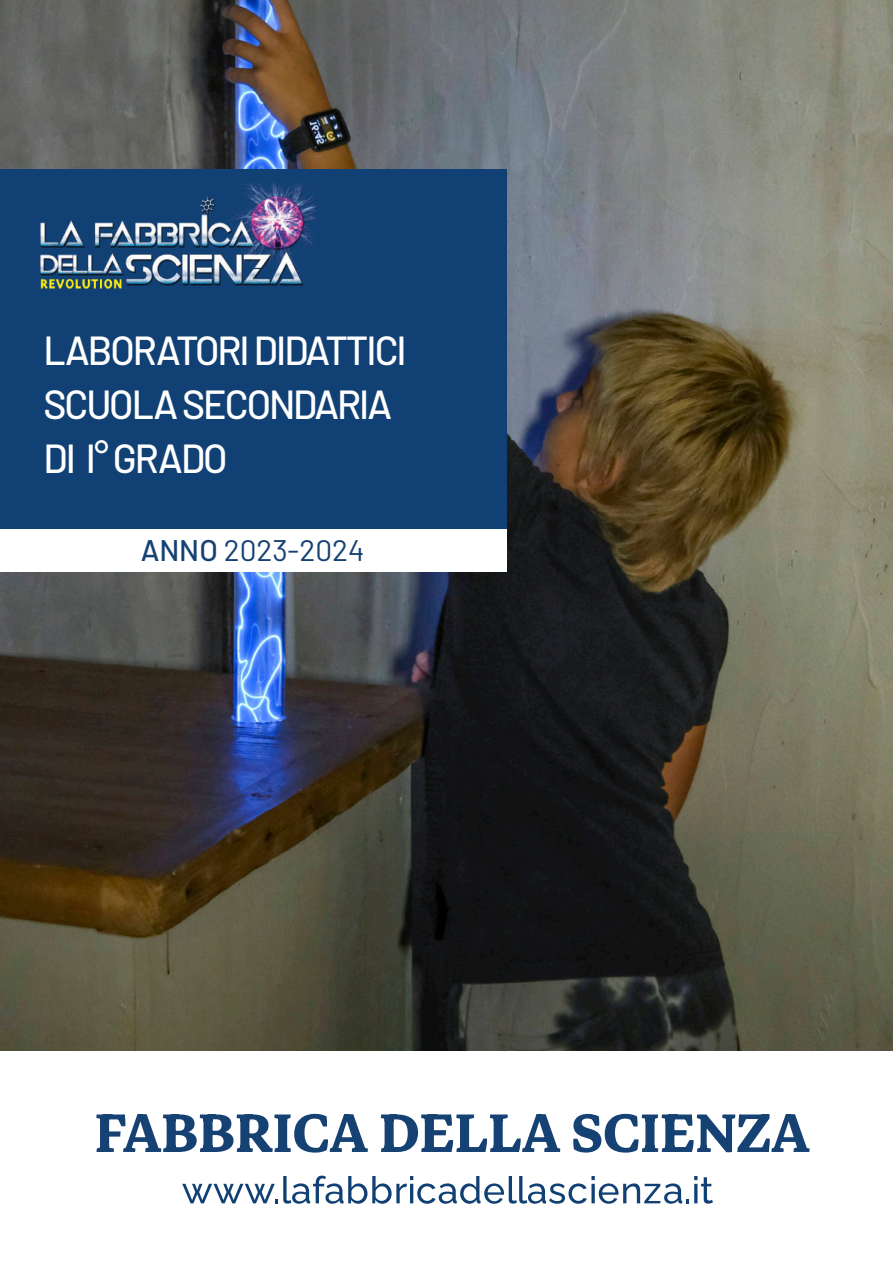
<style>
.page{position:relative;width:893px;height:1263px;background:#fff}
.page>*{position:absolute;margin:0;border:0;box-sizing:border-box;transform-origin:0 0}
.t1{font:700 77.4px "Markazi Text";color:#154173}
.t2{font:500 40.5px/54px "Barlow";letter-spacing:-.05em;color:#fff}
.t3{font:29.7px "Barlow";color:#154173}
.s1{font-weight:500}
</style>
<div class="page">
<img style="left:0;top:0;width:893px;height:1050px">
<svg style="left:182px;top:1175px;width:531px;height:29px"></svg>
<div style="left:0;top:169px;width:507px;height:402px;background:#114174"></div>
<div style="left:0;top:529px;width:507px;height:42px;background:#fff"></div>
<img style="left:40px;top:182px;width:277px;height:107px">
<p class="t2" style="left:43px;top:322px;width:365px">LABORATORI DIDATTICI<br>SCUOLA SECONDARIA<br>DI I° GRADO</p>
<p class="t3" style="left:141px;top:531px;width:225px"><span class="s1">ANNO</span> 2023-2024</p>
<h1 class="t1" style="left:95px;top:1087px;width:716px">FABBRICA DELLA SCIENZA</h1>
</div>
